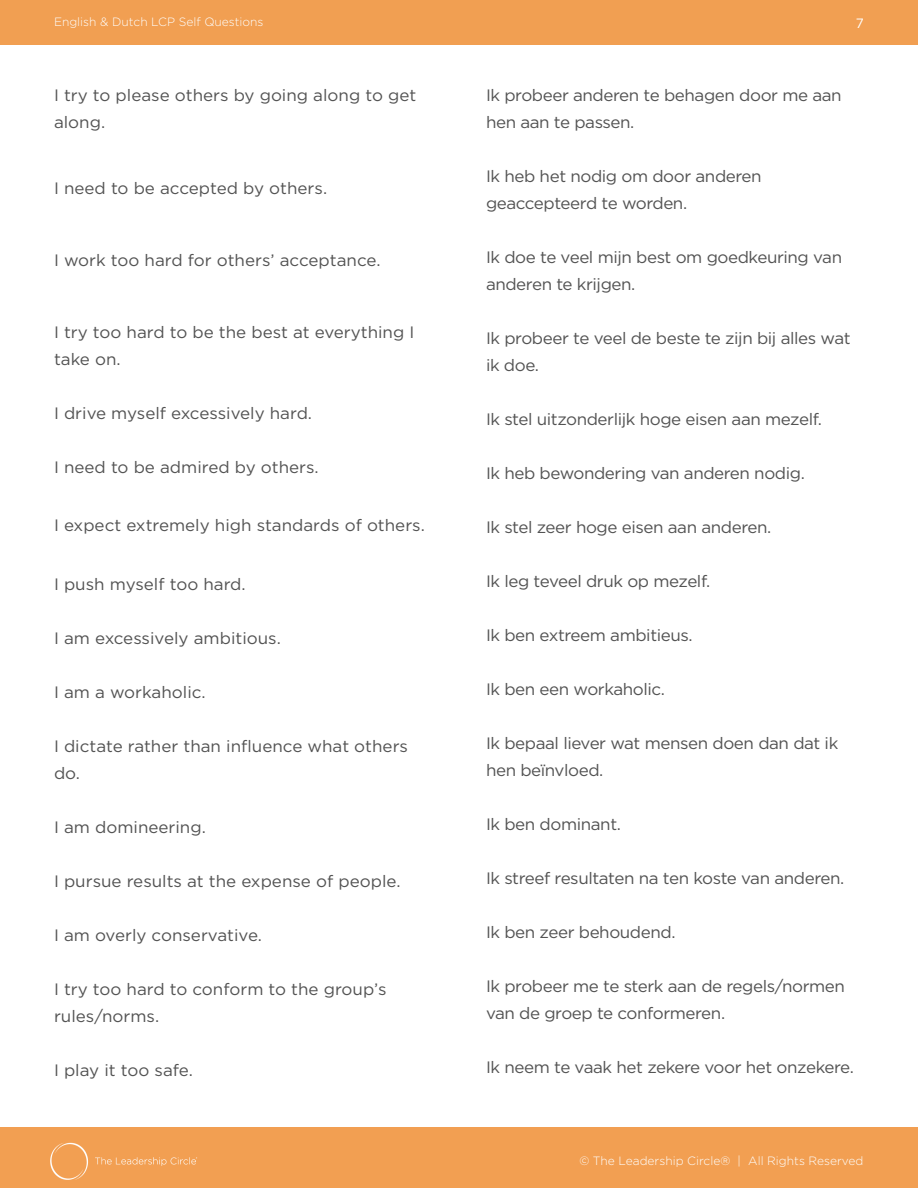
<style>
.page{position:relative;width:918px;height:1188px;background:#fff}
.page>*{position:absolute;margin:0;border:0;box-sizing:border-box;transform-origin:0 0}
.paragraph_body{font:16.5px/27px "Gotham";letter-spacing:-.025em;color:#535353}
.paragraph_body-2{font:16.5px/27px "Gotham";color:#535353}
.t1{font:13.5px "Gotham";color:#fff}
.t2{font:300 12px "Gotham";color:#feffff}
</style>
<div class="page">
<div style="left:0;top:1128px;width:918px;height:60px;background:#f29f52"></div>
<div style="left:0;top:0;width:918px;height:44px;background:#f19f52"></div>
<img style="left:50px;top:1142px;width:147px;height:38px">
<p class="t2" style="left:54px;top:16px;width:211px">English &amp; Dutch LCP Self Questions</p>
<p class="t1" style="left:856px;top:15px;width:10px">7</p>
<p class="paragraph_body-2" style="left:54px;top:81px;width:364px">I try to please others by going along to get along.</p>
<p class="paragraph_body-2" style="left:54px;top:174px;width:275px">I need to be accepted by others.</p>
<p class="paragraph_body-2" style="left:54px;top:246px;width:328px">I work too hard for others’ acceptance.</p>
<p class="paragraph_body-2" style="left:54px;top:318px;width:362px">I try too hard to be the best at everything I take on.</p>
<p class="paragraph_body-2" style="left:54px;top:399px;width:260px">I drive myself excessively hard.</p>
<p class="paragraph_body-2" style="left:54px;top:453px;width:266px">I need to be admired by others.</p>
<p class="paragraph_body-2" style="left:54px;top:512px;width:372px">I expect extremely high standards of others.</p>
<p class="paragraph_body-2" style="left:54px;top:570px;width:193px">I push myself too hard.</p>
<p class="paragraph_body-2" style="left:54px;top:624px;width:228px">I am excessively ambitious.</p>
<p class="paragraph_body-2" style="left:54px;top:678px;width:153px">I am a workaholic.</p>
<p class="paragraph_body-2" style="left:54px;top:732px;width:356px">I dictate rather than influence what others do.</p>
<p class="paragraph_body-2" style="left:54px;top:813px;width:153px">I am domineering.</p>
<p class="paragraph_body-2" style="left:54px;top:867px;width:348px">I pursue results at the expense of people.</p>
<p class="paragraph_body-2" style="left:54px;top:921px;width:210px">I am overly conservative.</p>
<p class="paragraph_body-2" style="left:54px;top:975px;width:334px">I try too hard to conform to the group’s rules/norms.</p>
<p class="paragraph_body-2" style="left:54px;top:1056px;width:140px">I play it too safe.</p>
<p class="paragraph_body" style="left:486px;top:81px;width:357px">Ik probeer anderen te behagen door me aan hen aan te passen.</p>
<p class="paragraph_body" style="left:486px;top:162px;width:277px">Ik heb het nodig om door anderen geaccepteerd te worden.</p>
<p class="paragraph_body" style="left:486px;top:243px;width:358px">Ik doe te veel mijn best om goedkeuring van anderen te krijgen.</p>
<p class="paragraph_body" style="left:486px;top:324px;width:366px">Ik probeer te veel de beste te zijn bij alles wat ik doe.</p>
<p class="paragraph_body" style="left:486px;top:405px;width:337px">Ik stel uitzonderlijk hoge eisen aan mezelf.</p>
<p class="paragraph_body" style="left:486px;top:459px;width:320px">Ik heb bewondering van anderen nodig.</p>
<p class="paragraph_body" style="left:486px;top:513px;width:287px">Ik stel zeer hoge eisen aan anderen.</p>
<p class="paragraph_body" style="left:486px;top:567px;width:226px">Ik leg teveel druk op mezelf.</p>
<p class="paragraph_body" style="left:486px;top:621px;width:208px">Ik ben extreem ambitieus.</p>
<p class="paragraph_body" style="left:486px;top:675px;width:181px">Ik ben een workaholic.</p>
<p class="paragraph_body" style="left:486px;top:729px;width:354px">Ik bepaal liever wat mensen doen dan dat ik hen beïnvloed.</p>
<p class="paragraph_body" style="left:486px;top:810px;width:136px">Ik ben dominant.</p>
<p class="paragraph_body" style="left:486px;top:864px;width:360px">Ik streef resultaten na ten koste van anderen.</p>
<p class="paragraph_body" style="left:486px;top:918px;width:191px">Ik ben zeer behoudend.</p>
<p class="paragraph_body" style="left:486px;top:972px;width:361px">Ik probeer me te sterk aan de regels/normen van de groep te conformeren.</p>
<p class="paragraph_body" style="left:486px;top:1053px;width:369px">Ik neem te vaak het zekere voor het onzekere.</p>
<p class="t2" style="left:579px;top:1154px;width:286px">© The Leadership Circle® | All Rights Reserved</p>
</div>
